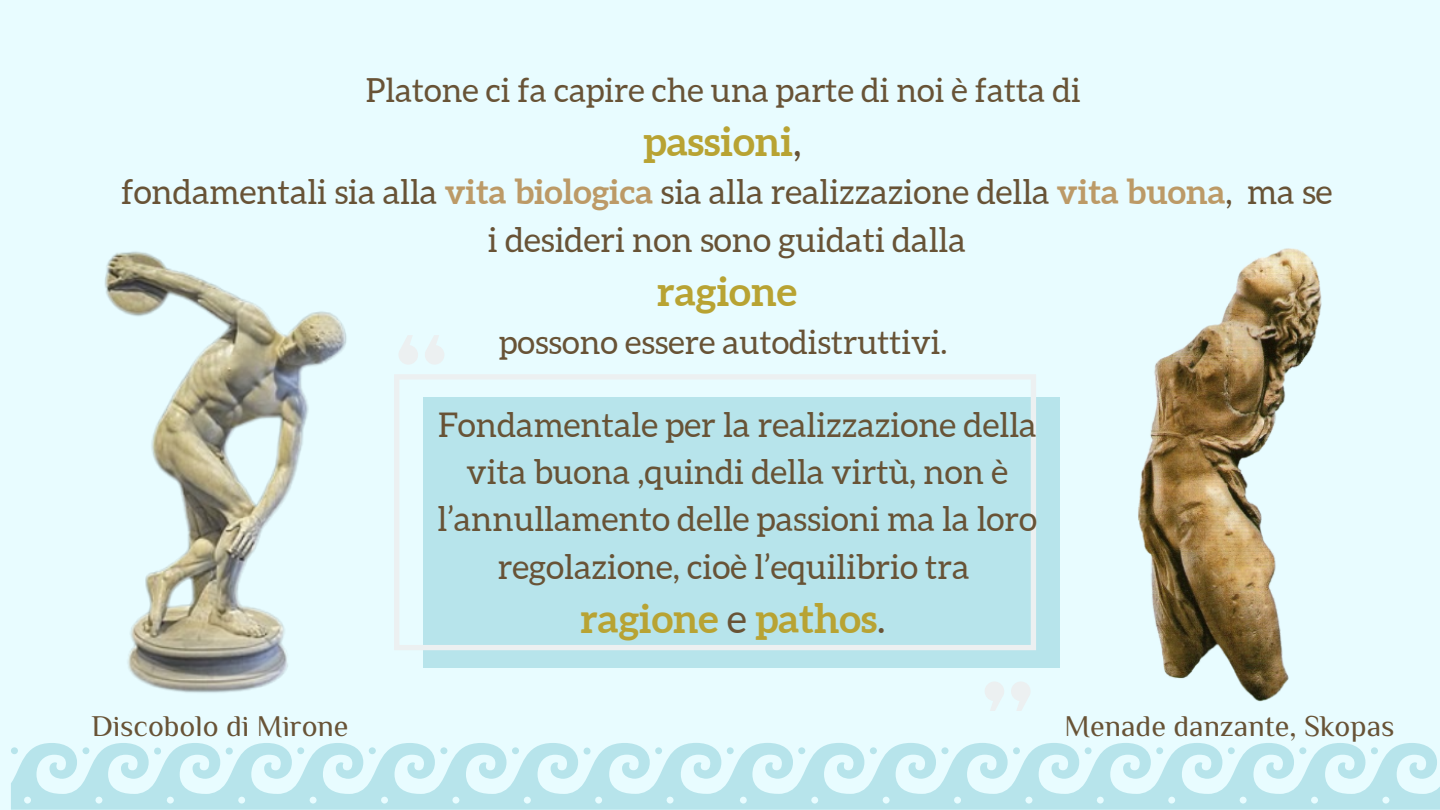
<style>
.page{position:relative;width:1440px;height:810px;background:#e8fcff}
.page>*{position:absolute;margin:0;border:0;box-sizing:border-box;transform-origin:0 0}
.t1{font:700 40.5px "Aleo";color:#b8a333}
.t2{font:700 40px "Aleo";color:#b8a333}
.t3{font:34px/47.2px "Aleo";color:#685336;text-align:center}
.t4{font:33.2px "Aleo";color:#685336}
.t5{font:30px "Philosopher";color:#685336}
.s1{font-weight:400;color:#685336}
.s2{font-weight:700;color:#bc9a67}
</style>
<div class="page">
<svg style="left:11px;top:743px;width:1429px;height:67px;fill:#b7e4eb"></svg>
<div style="left:798px;top:747px;width:7px;height:7px;background:#b7e4eb;border-radius:50%"></div>
<div style="left:727px;top:747px;width:7px;height:7px;background:#b7e4eb;border-radius:50%"></div>
<div style="left:870px;top:747px;width:7px;height:7px;background:#b7e4eb;border-radius:50%"></div>
<div style="left:941px;top:747px;width:8px;height:7px;background:#b7e4eb;border-radius:50%"></div>
<svg style="left:1012px;top:747px;width:8px;height:7px"></svg>
<div style="left:1085px;top:747px;width:7px;height:7px;background:#b7e4eb;border-radius:50%"></div>
<div style="left:1156px;top:747px;width:7px;height:7px;background:#b7e4eb;border-radius:50%"></div>
<div style="left:1228px;top:747px;width:7px;height:7px;background:#b7e4eb;border-radius:50%"></div>
<div style="left:1299px;top:747px;width:7px;height:7px;background:#b7e4eb;border-radius:50%"></div>
<svg style="left:1370px;top:747px;width:8px;height:7px"></svg>
<img style="left:105px;top:251px;width:242px;height:442px">
<img style="left:1138px;top:248px;width:184px;height:454px">
<div style="left:423px;top:397px;width:637px;height:271px;background:#b7e4eb"></div>
<svg style="left:394px;top:335px;width:642px;height:376px"></svg>
<p class="t4" style="left:366px;top:71px;width:716px">Platone ci fa capire che una parte di noi è fatta di</p>
<p class="t1" style="left:643px;top:118px;width:160px">passioni<span class="s1">,</span></p>
<p class="t3" style="left:121px;top:169px;width:1213px">fondamentali sia alla <span class="s2">vita biologica</span> sia alla realizzazione della <span class="s2">vita buona</span>, ma se i desideri non sono guidati dalla</p>
<p class="t1" style="left:657px;top:268px;width:141px">ragione</p>
<p class="t4" style="left:499px;top:324px;width:450px">possono essere autodistruttivi.</p>
<h1 class="t3" style="left:438px;top:401px;width:601px">Fondamentale per la realizzazione della vita buona ,quindi della virtù, non è l’annullamento delle passioni ma la loro regolazione, cioè l’equilibrio tra</h1>
<h1 class="t2" style="left:580px;top:595px;width:307px">ragione <span class="s1">e</span> pathos<span class="s1">.</span></h1>
<p class="t5" style="left:91px;top:716px;width:259px">Discobolo di Mirone</p>
<p class="t5" style="left:1065px;top:716px;width:331px">Menade danzante, Skopas</p>
</div>
